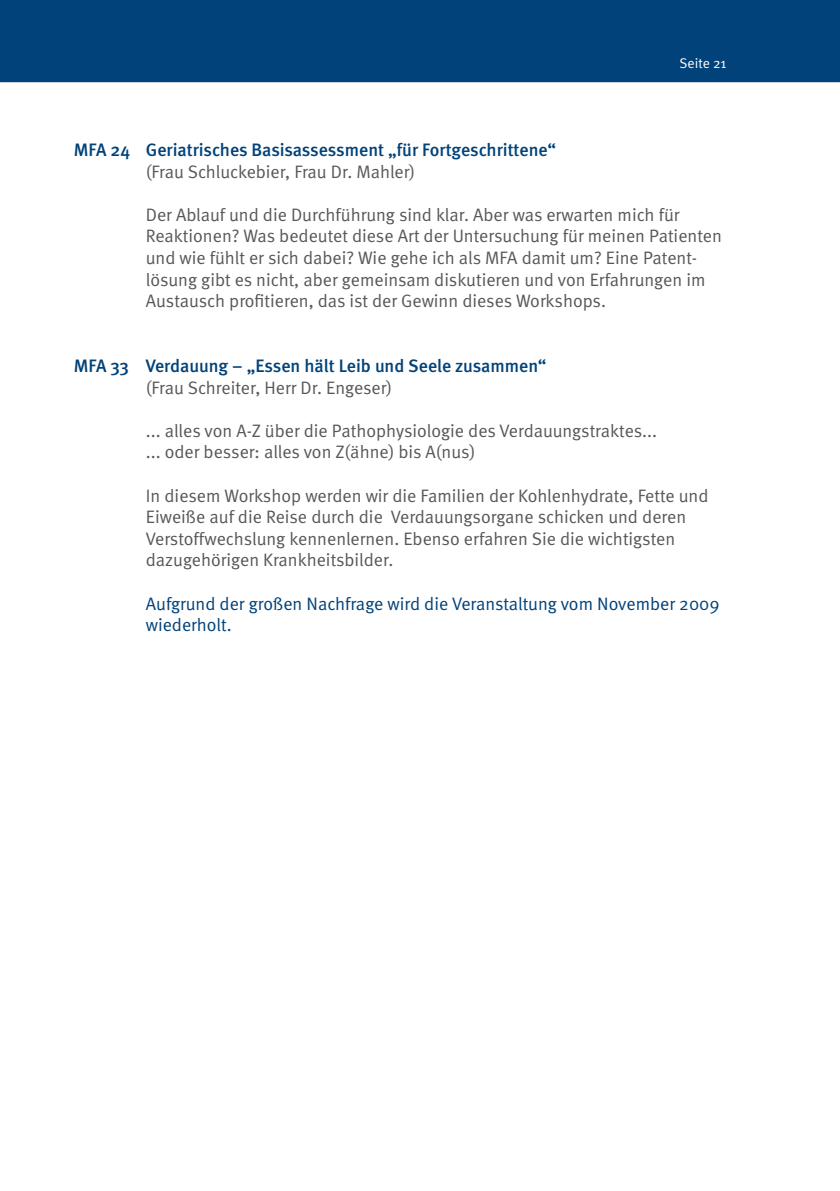
<style>
.page{position:relative;width:840px;height:1191px;background:#fff}
.page>*{position:absolute;margin:0;border:0;box-sizing:border-box;transform-origin:0 0}
.t1{font:18px/21.6px "Meta Normal";color:#57585a}
.t2{font:500 18px "Meta";color:#004279}
.t3{font:18px/21.6px "Meta Normal";color:#004279}
.t4{font:14px "Meta Normal";color:#fff}
</style>
<div class="page">
<div style="left:0;top:0;width:839px;height:82px;background:#004279"></div>
<p class="t4" style="left:679px;top:55px;width:48px">Seite 21</p>
<p class="t2" style="left:74px;top:139px;width:483px">MFA 24 Geriatrisches Basisassessment „für Fortgeschrittene“</p>
<p class="t1" style="left:146px;top:160px;width:270px">(Frau Schluckebier, Frau Dr. Mahler)</p>
<p class="t1" style="left:146px;top:203px;width:577px">Der Ablauf und die Durchführung sind klar. Aber was erwarten mich für Reaktionen? Was bedeutet diese Art der Untersuchung für meinen Patienten und wie fühlt er sich dabei? Wie gehe ich als MFA damit um? Eine Patent&shy;lösung gibt es nicht, aber gemeinsam diskutieren und von Erfahrungen im Austausch profitieren, das ist der Gewinn dieses Workshops.</p>
<p class="t2" style="left:74px;top:355px;width:474px">MFA 33 Verdauung – „Essen hält Leib und Seele zusammen“</p>
<p class="t1" style="left:146px;top:376px;width:248px">(Frau Schreiter, Herr Dr. Engeser)</p>
<p class="t1" style="left:146px;top:419px;width:512px">... alles von A-Z über die Pathophysiologie des Verdauungstraktes... ... oder besser: alles von Z(ähne) bis A(nus)</p>
<p class="t1" style="left:146px;top:484px;width:564px">In diesem Workshop werden wir die Familien der Kohlenhydrate, Fette und Eiweiße auf die Reise durch die Verdauungsorgane schicken und deren Verstoffwechslung kennenlernen. Ebenso erfahren Sie die wichtigsten dazugehörigen Krankheitsbilder.</p>
<p class="t3" style="left:146px;top:592px;width:575px">Aufgrund der großen Nachfrage wird die Veranstaltung vom November 2009 wiederholt.</p>
</div>
